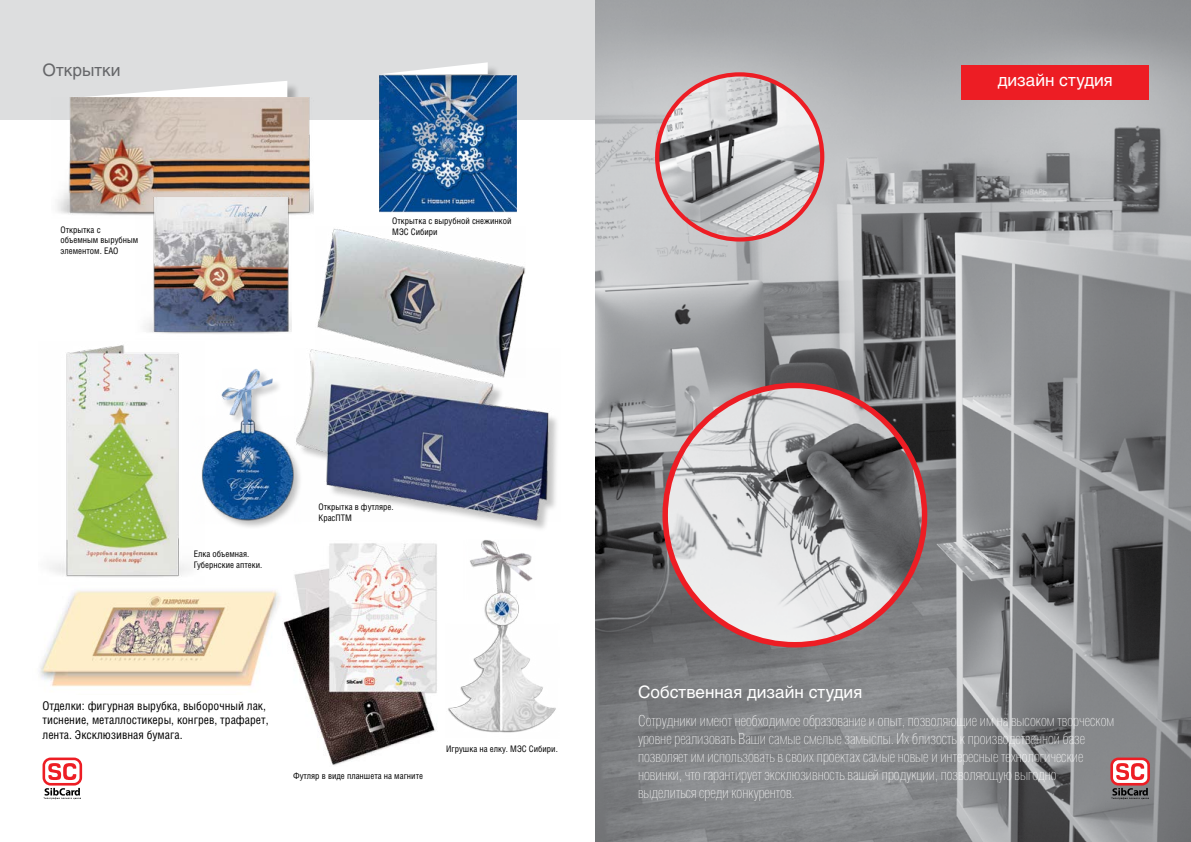
<style>
.page{position:relative;width:1191px;height:842px;background:#fff}
.page>*{position:absolute;margin:0;border:0;box-sizing:border-box;transform-origin:0 0}
.t1{font:17px "Helios C";color:#fff}
.t2{font:17px "Helios C";color:#656669}
.t3{font:100 15px/18px "Helios Cond";color:#fff}
.t4{font:12px/14.4px "Helios Cond";color:#000}
.t5{font:12px "Helios Cond C";color:#000}
.t6{font:9px/10.8px "Helios Cond C";color:#000}
.s1{font-family:"Helios Cond"}
</style>
<div class="page">
<div style="left:0;top:0;width:595px;height:119px;background:#dddedf"></div>
<img style="left:40px;top:590px;width:240px;height:97px">
<img style="left:595px;top:0;width:596px;height:842px">
<img style="left:665px;top:385px;width:259px;height:260px;border-radius:130px">
<img style="left:657px;top:74px;width:165px;height:165px;border-radius:83px">
<div style="left:655px;top:72px;width:169px;height:170px;border:4px solid #ed1d24;border-radius:50%"></div>
<div style="left:961px;top:65px;width:187px;height:34px;background:#ed1d24"></div>
<svg style="left:43px;top:757px;width:39px;height:42px"></svg>
<svg style="left:1110px;top:757px;width:40px;height:42px"></svg>
<div style="left:299px;top:352px;width:261px;height:180px;background:#000;opacity:.23"></div>
<img style="left:299px;top:349px;width:261px;height:173px">
<img style="left:316px;top:229px;width:210px;height:148px">
<img style="left:49px;top:345px;width:142px;height:232px">
<img style="left:283px;top:543px;width:154px;height:223px">
<img style="left:181px;top:357px;width:123px;height:180px">
<img style="left:448px;top:540px;width:108px;height:193px">
<img style="left:380px;top:75px;width:136px;height:138px">
<div style="left:382px;top:64px;width:119px;height:23px;background:#000;opacity:.25"></div>
<svg style="left:382px;top:62px;width:106px;height:12px"></svg>
<div style="left:74px;top:82px;width:226px;height:30px;background:#000;opacity:.25"></div>
<svg style="left:73px;top:81px;width:214px;height:17px"></svg>
<img style="left:51px;top:98px;width:263px;height:117px">
<img style="left:135px;top:196px;width:156px;height:138px">
<p class="t2" style="left:43px;top:59px;width:79px">Открытки</p>
<p class="t6" style="left:392px;top:215px;width:121px">Открытка с вырубной снежинкой</p>
<p class="t6" style="left:60px;top:224px;width:42px">Открытка с</p>
<p class="t6" style="left:392px;top:226px;width:47px">МЭС Сибири</p>
<p class="t6" style="left:60px;top:235px;width:79px">объемным вырубным элементом. ЕАО</p>
<p class="t1" style="left:997px;top:70px;width:117px">дизайн студия</p>
<p class="t6" style="left:194px;top:548px;width:70px">Елка объемная.<br>Губернские аптеки.</p>
<p class="t6" style="left:318px;top:502px;width:77px">Открытка в футляре.<br>КрасПТМ</p>
<p class="t5" style="left:43px;top:698px;width:225px">Отделки: фигурная вырубка, <span class="s1">выборочный лак,</span></p>
<p class="t4" style="left:43px;top:712px;width:227px">тиснение, металлостикеры, конгрев, трафарет, лента. Эксклюзивная бумага.</p>
<p class="t6" style="left:293px;top:770px;width:132px">Футляр в виде планшета на магните</p>
<p class="t6" style="left:446px;top:743px;width:113px">Игрушка на елку. МЭС Сибири.</p>
<p class="t1" style="left:638px;top:682px;width:226px">Собственная дизайн студия</p>
<p class="t3" style="left:638px;top:712px;width:478px">Сотрудники имеют необходимое образование и опыт, позволяющие им на высоком творческом уровне реализовать Ваши самые смелые замыслы. Их близость к производственной базе позволяет им использовать в своих проектах самые новые и интересные технологические новинки, что гарантирует эксклюзивность вашей продукции, позволяющую выгодно выделиться среди конкурентов.</p>
</div>
